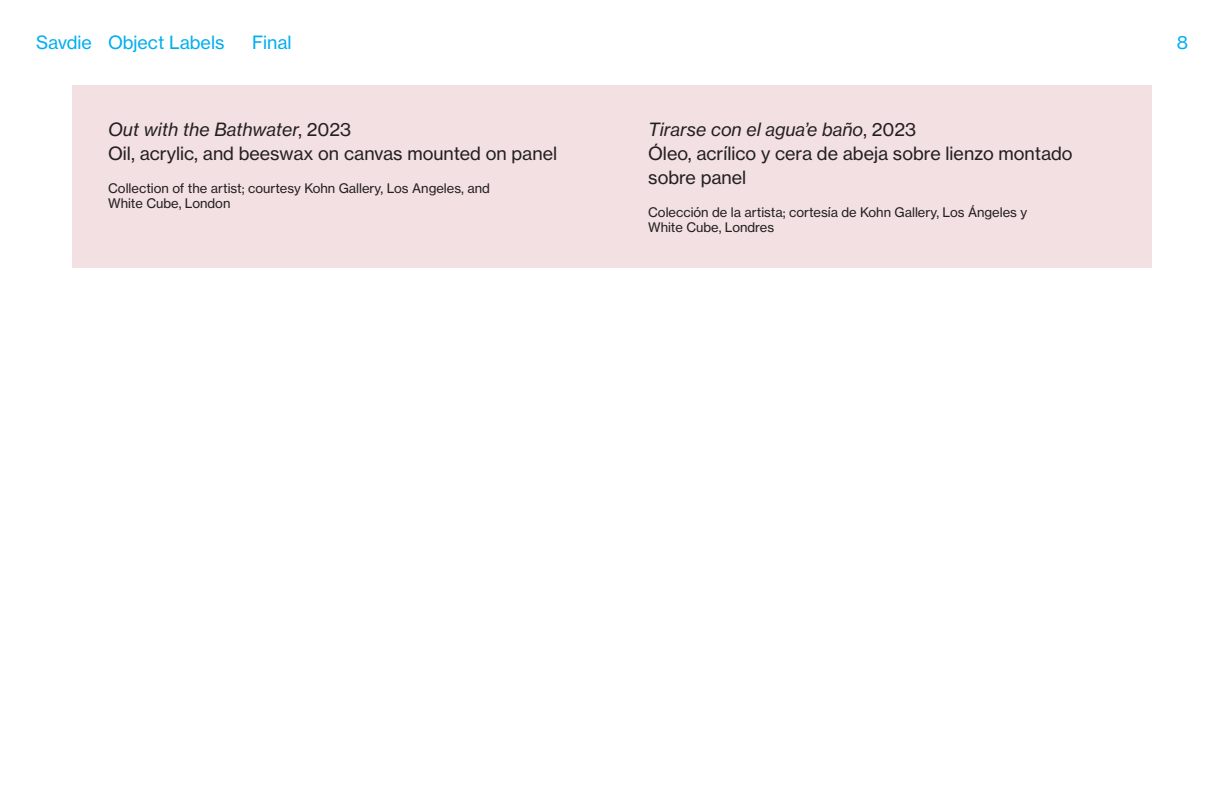
<style>
.page{position:relative;width:1224px;height:792px;background:#fff}
.page>*{position:absolute;margin:0;border:0;box-sizing:border-box;transform-origin:0 0}
.Text__18_24{font:18px/24px "Haas Grot Text 55 Roman";color:#231f20}
.Text__18_24-2{font:italic 18px "Haas Grot Text 56";color:#231f20}
.t1{font:18px "Haas Grot Text 55 Roman";color:#00aeef}
.Credit_Line__13_15{font:13px/15px "Haas Grot Text 55 Roman";color:#231f20}
.s1{font-family:"Haas Grot Text 55 Roman";font-style:normal}
</style>
<div class="page">
<div style="left:72px;top:85px;width:1080px;height:183px;background:#f3e0e2"></div>
<h1 class="t1" style="left:36px;top:32px;width:190px">Savdie Object Labels</h1>
<h1 class="t1" style="left:252px;top:32px;width:41px">Final</h1>
<h1 class="t1" style="left:1177px;top:32px;width:13px">8</h1>
<p class="Text__18_24-2" style="left:108px;top:119px;width:245px">Out with the Bathwater<span class="s1">, 2023</span></p>
<p class="Text__18_24" style="left:108px;top:142px;width:451px">Oil, acrylic, and beeswax on canvas mounted on panel</p>
<p class="Credit_Line__13_15" style="left:108px;top:181px;width:383px">Collection of the artist; courtesy Kohn Gallery, Los Angeles, and<br>White Cube, London</p>
<p class="Text__18_24-2" style="left:648px;top:119px;width:270px">Tirarse con el agua’e baño<span class="s1">, 2023</span></p>
<p class="Text__18_24" style="left:648px;top:142px;width:426px">Óleo, acrílico y cera de abeja sobre lienzo montado sobre panel</p>
<p class="Credit_Line__13_15" style="left:648px;top:205px;width:381px">Colección de la artista; cortesía de Kohn Gallery, Los Ángeles y<br>White Cube, Londres</p>
</div>
